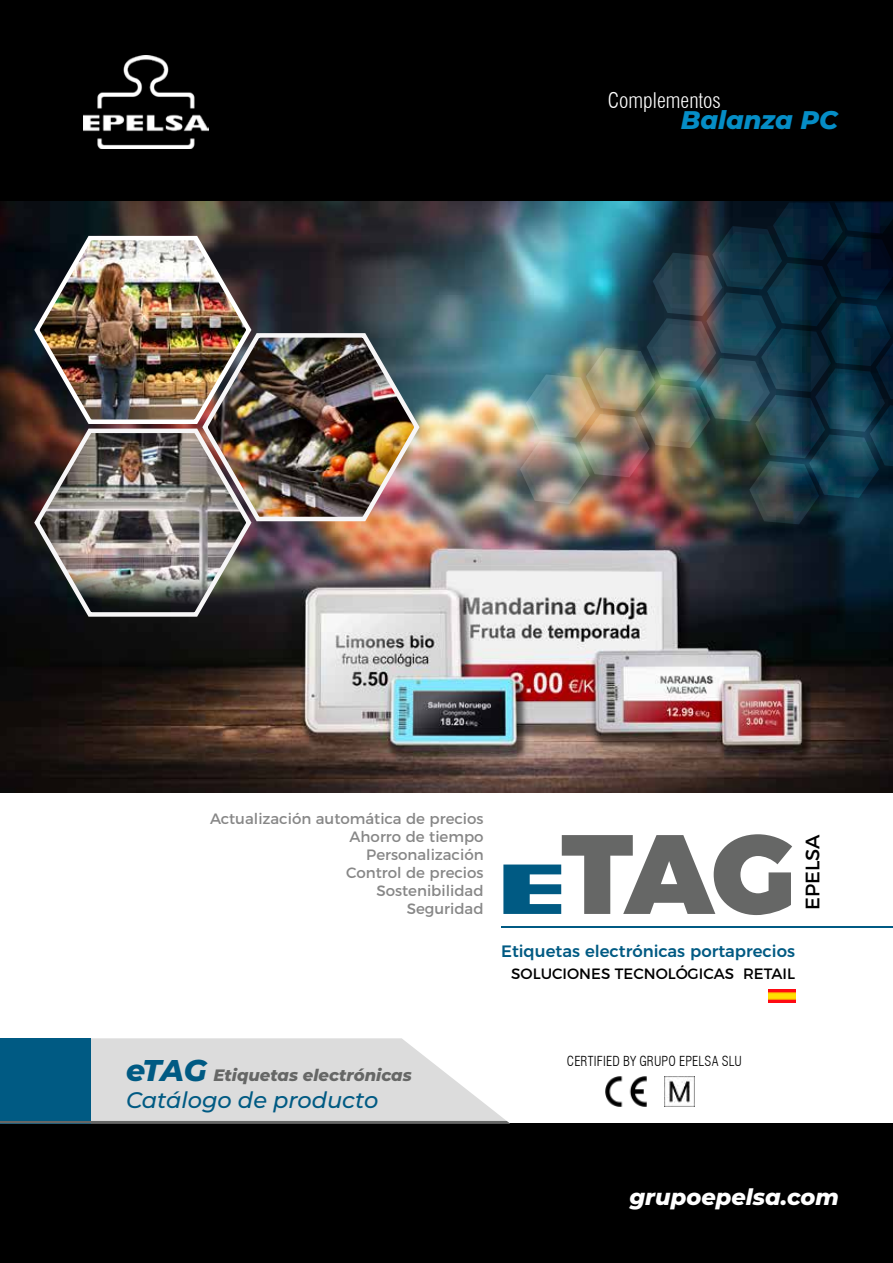
<style>
.page{position:relative;width:893px;height:1263px;background:#fff}
.page>*{position:absolute;margin:0;border:0;box-sizing:border-box;transform-origin:0 0}
.t1{font:900 112.5px "Montserrat";color:#666766}
.t2{font:italic 800 25.5px "Montserrat";color:#058dc6}
.t3{font:italic 500 22.5px "Montserrat";color:#005a83}
.t4{font:italic 800 22.5px "Montserrat";color:#fff}
.t5{font:300 condensed 21px "Swiss 721 BT";color:#fff}
.t6{font:19.5px "Montserrat";color:#000}
.t7{font:500 16.5px "Montserrat";color:#005a83}
.t8{font:italic 800 16.5px "Montserrat";color:#666766}
.t9{font:15px/18px "Montserrat";color:#878787;text-align:right}
.t10{font:15px "Montserrat";color:#000}
.t11{font:300 condensed 13.5px "Swiss 721 BT";letter-spacing:.015em;color:#000}
.s1{font-size:30px;color:#005a83}
</style>
<div class="page">
<img style="left:0;top:201px;width:893px;height:591px">
<div style="left:0;top:0;width:893px;height:201px;background:#000"></div>
<div style="left:0;top:1123px;width:893px;height:140px;background:#000"></div>
<img style="left:83px;top:55px;width:126px;height:93px">
<img style="left:605px;top:1077px;width:42px;height:30px">
<img style="left:665px;top:1077px;width:29px;height:30px">
<hr style="left:501px;top:926px;width:392px;height:2px;background:#005a83">
<svg style="left:0;top:1038px;width:510px;height:85px;background:#b2c3cb"></svg>
<svg style="left:503px;top:864px;width:58px;height:50px"></svg>
<img style="left:520px;top:203px;width:373px;height:321px">
<img style="left:32px;top:232px;width:390px;height:387px">
<img style="left:768px;top:989px;width:27px;height:14px">
<h3 class="t5" style="left:608px;top:88px;width:114px">Complementos</h3>
<h2 class="t2" style="left:681px;top:101px;width:159px">Balanza PC</h2>
<p class="t9" style="left:210px;top:808px;width:275px">Actualización automática de precios<br>Ahorro de tiempo<br>Personalización<br>Control de precios<br>Sostenibilidad<br>Seguridad</p>
<h1 class="t1" style="left:561px;top:779px;width:235px">TAG</h1>
<h3 class="t6" style="left:797px;top:910px;width:77px;rotate:-90deg">EPELSA</h3>
<p class="t7" style="left:501px;top:937px;width:295px">Etiquetas electrónicas portaprecios</p>
<p class="t10" style="left:511px;top:961px;width:285px">SOLUCIONES TECNOLÓGICAS RETAIL</p>
<p class="t8" style="left:126px;top:1063px;width:287px"><span class="s1">eTAG</span> Etiquetas electrónicas</p>
<h3 class="t3" style="left:126px;top:1084px;width:254px">Catálogo de producto</h3>
<p class="t11" style="left:567px;top:1053px;width:177px">CERTIFIED BY GRUPO EPELSA SLU</p>
<h3 class="t4" style="left:629px;top:1180px;width:211px">grupoepelsa.com</h3>
</div>
